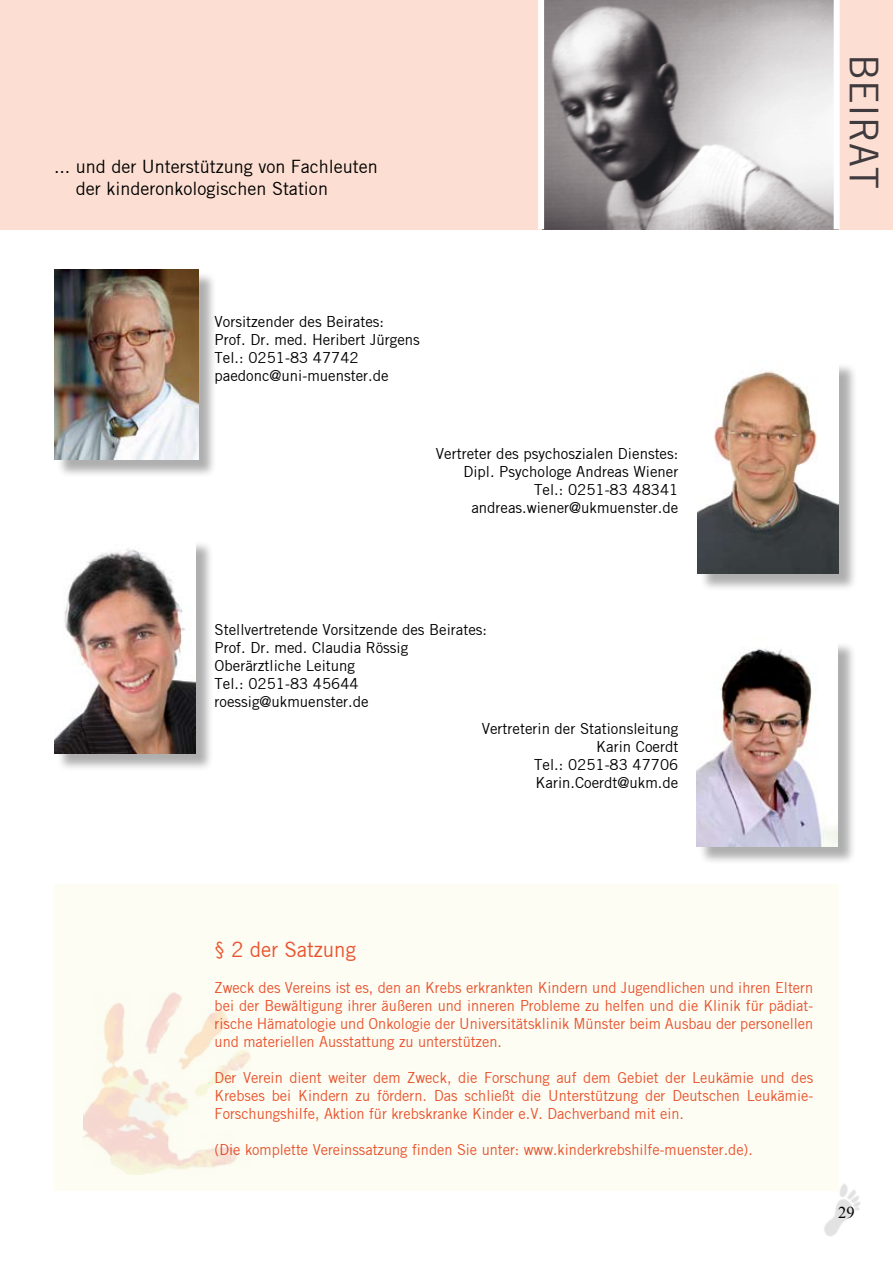
<style>
.page{position:relative;width:893px;height:1263px;background:#fff}
.page>*{position:absolute;margin:0;border:0;box-sizing:border-box;transform-origin:0 0}
.t1{font:39px "Trade Gothic";color:#3f3a3e}
.t2{font:21px "Trade Gothic";color:#e8532e}
.t3{font:18px/21.6px "Trade Gothic";color:#000}
.t4{font:16.5px "Times New Roman";color:#000}
.t5{font:15px/18px "Trade Gothic";color:#e8532e;text-align:justify}
.t6{font:15px/18px "Trade Gothic";color:#000}
</style>
<div class="page">
<div style="left:0;top:0;width:893px;height:229px;background:#fcdfd2"></div>
<div style="left:56px;top:272px;width:161px;height:206px;background:#000;opacity:.32"></div>
<img style="left:54px;top:269px;width:144px;height:190px">
<div style="left:699px;top:641px;width:157px;height:224px;background:#000;opacity:.32"></div>
<img style="left:696px;top:641px;width:142px;height:205px">
<img style="left:544px;top:0;width:290px;height:229px">
<div style="left:538px;top:0;width:6px;height:229px;background:#fff"></div>
<div style="left:834px;top:0;width:6px;height:229px;background:#fff"></div>
<div style="left:54px;top:885px;width:784px;height:306px;background:#fdfdf3"></div>
<div style="left:56px;top:540px;width:158px;height:232px;background:#000;opacity:.32"></div>
<img style="left:54px;top:540px;width:142px;height:213px">
<div style="left:700px;top:363px;width:157px;height:229px;background:#000;opacity:.32"></div>
<img style="left:697px;top:363px;width:142px;height:210px">
<img style="left:824px;top:1179px;width:37px;height:58px">
<img style="left:83px;top:993px;width:168px;height:181px">
<p class="t3" style="left:76px;top:156px;width:304px;text-indent:-22px">... und der Unterstützung von Fachleuten der kinderonkologischen Station</p>
<p class="t6" style="left:215px;top:313px;width:207px">Vorsitzender des Beirates:<br>Prof. Dr. med. Heribert Jürgens<br>Tel.: 0251-83 47742 paedonc@uni-muenster.de</p>
<p class="t6" style="left:436px;top:444px;width:244px;text-align:right">Vertreter des psychoszialen Dienstes:<br>Dipl. Psychologe Andreas Wiener<br>Tel.: 0251-83 48341 andreas.wiener@ukmuenster.de</p>
<p class="t6" style="left:215px;top:620px;width:274px">Stellvertretende Vorsitzende des Beirates:<br>Prof. Dr. med. Claudia Rössig<br>Oberärztliche Leitung<br>Tel.: 0251-83 45644 roessig@ukmuenster.de</p>
<p class="t6" style="left:482px;top:719px;width:198px;text-align:right">Vertreterin der Stationsleitung<br>Karin Coerdt<br>Tel.: 0251-83 47706<br>Karin.Coerdt@ukm.de</p>
<h1 class="t1" style="left:887px;top:54px;width:136px;rotate:90deg">BEIRAT</h1>
<h2 class="t2" style="left:215px;top:936px;width:143px">§ 2 der Satzung</h2>
<p class="t5" style="left:215px;top:978px;width:600px">Zweck des Vereins ist es, den an Krebs erkrankten Kindern und Jugendlichen und ihren Eltern bei der Bewältigung ihrer äußeren und inneren Probleme zu helfen und die Klinik für pädiat&shy;rische Hämatologie und Onkologie der Universitätsklinik Münster beim Ausbau der personellen und materiellen Ausstattung zu unterstützen.</p>
<p class="t5" style="left:215px;top:1068px;width:600px">Der Verein dient weiter dem Zweck, die Forschung auf dem Gebiet der Leukämie und des Krebses bei Kindern zu fördern. Das schließt die Unterstützung der Deutschen Leukämie-Forschungshilfe, Aktion für krebskranke Kinder e.V. Dachverband mit ein.</p>
<p class="t5" style="left:215px;top:1140px;width:540px">(Die komplette Vereinssatzung finden Sie unter: www.kinderkrebshilfe-muenster.de).</p>
<p class="t4" style="left:838px;top:1201px;width:18px">29</p>
</div>
